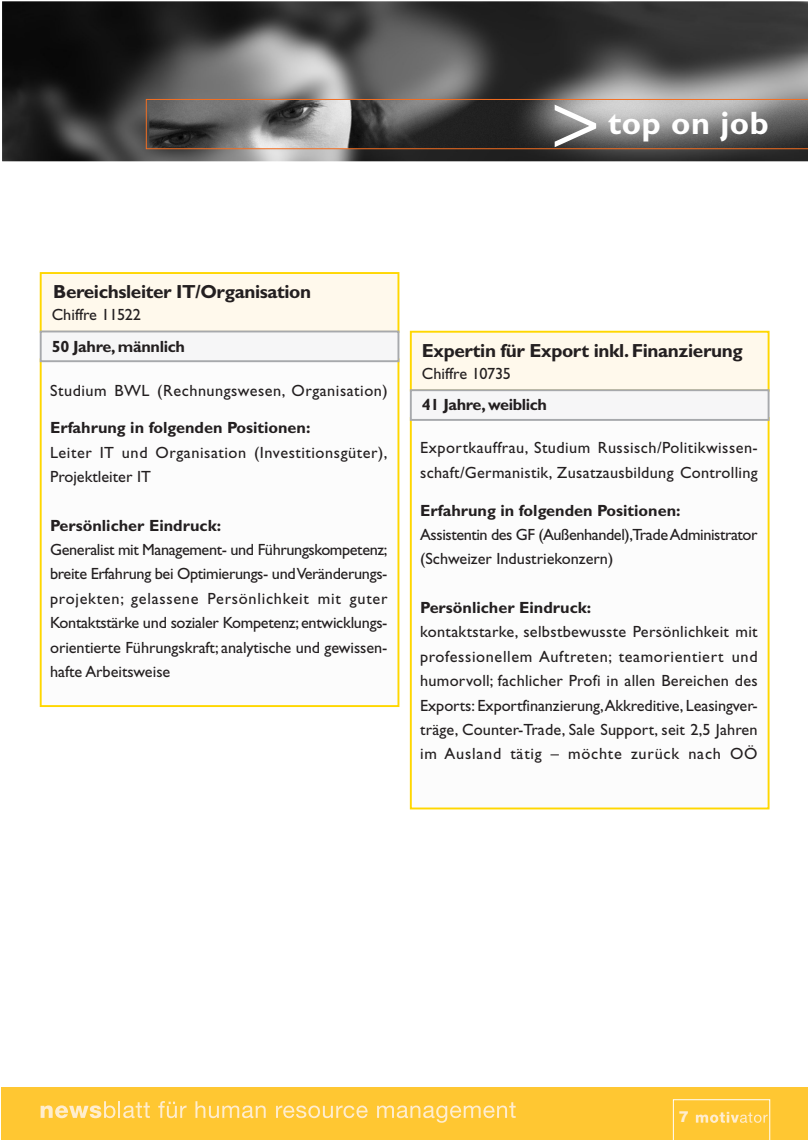
<style>
.page{position:relative;width:808px;height:1140px;background:#fff}
.page>*{position:absolute;margin:0;border:0;box-sizing:border-box;transform-origin:0 0}
.t1{font:700 32.55px "Gill Sans";letter-spacing:.02em;color:#fff}
.t2{font:700 18.9px "Gill Sans";letter-spacing:-.02em;color:#231f20}
.t3{font:16.2px/24.5px "Gill Sans";letter-spacing:.02em;color:#231f20;text-align:justify}
.t4{font:700 16.2px "Gill Sans";color:#231f20}
.t5{font:16.2px/24.5px "Gill Sans";letter-spacing:-.025em;color:#231f20}
.t6{font:700 16.2px "Gill Sans";letter-spacing:-.02em;color:#231f20}
.t7{font:16.2px "Gill Sans";letter-spacing:-.01em;color:#231f20}
.t8{font:900 14.85px "Arial";color:#ffedce}
</style>
<div class="page">
<div style="left:1px;top:1087px;width:806px;height:53px;background:#ffc732"></div>
<svg style="left:41px;top:1101px;width:109px;height:17px"></svg>
<svg style="left:158px;top:1101px;width:28px;height:17px"></svg>
<svg style="left:195px;top:1101px;width:71px;height:17px"></svg>
<svg style="left:276px;top:1105px;width:91px;height:13px"></svg>
<svg style="left:377px;top:1102px;width:138px;height:20px"></svg>
<svg style="left:2px;top:1px;width:805px;height:161px;background:#474747"></svg>
<div style="left:410px;top:331px;width:359px;height:60px;background:#fff9ec;border:2px solid #ffd700"></div>
<div style="left:410px;top:417px;width:359px;height:392px;background:#fcfcfc;border:2px solid #ffd700"></div>
<div style="left:410px;top:389px;width:359px;height:32px;background:#f6f6f7;border:2px solid #a7a9ac"></div>
<svg style="left:146px;top:99px;width:661px;height:50px;background:#6f6b68"></svg>
<div style="left:40px;top:272px;width:359px;height:61px;background:#fff9ec;border:2px solid #ffd700"></div>
<div style="left:40px;top:358px;width:359px;height:349px;background:#fcfcfc;border:2px solid #ffd700"></div>
<div style="left:40px;top:330px;width:359px;height:32px;background:#f6f6f7;border:2px solid #a7a9ac"></div>
<svg style="left:673px;top:1099px;width:97px;height:41px"></svg>
<h1 class="t1" style="left:608px;top:112px;width:162px">top on job</h1>
<p class="t2" style="left:53px;top:285px;width:259px">Bereichsleiter IT/Organisation</p>
<p class="t6" style="left:52px;top:341px;width:135px">50 Jahre, männlich</p>
<p class="t7" style="left:52px;top:309px;width:91px">Chiffre 11522</p>
<p class="t3" style="left:50px;top:380px;width:339px">Studium BWL (Rechnungswesen, Organisation)</p>
<p class="t4" style="left:50px;top:422px;width:262px">Erfahrung in folgenden Positionen:</p>
<p class="t3" style="left:50px;top:442px;width:339px">Leiter IT und Organisation (Investitionsgüter),<br>Projektleiter IT</p>
<p class="t4" style="left:50px;top:520px;width:172px">Persönlicher Eindruck:</p>
<p class="t3" style="left:50px;top:539px;width:339px">Generalist mit Management- und Führungskompetenz; breite Erfahrung bei Optimierungs- und Veränderungs&shy;projekten; gelassene Persönlichkeit mit guter Kontaktstärke und sozialer Kompetenz; entwicklungs&shy;orientierte Führungskraft; analytische und gewissen&shy;hafte Arbeitsweise</p>
<p class="t2" style="left:422px;top:344px;width:322px">Expertin für Export inkl. Finanzierung</p>
<p class="t6" style="left:422px;top:399px;width:127px">41 Jahre, weiblich</p>
<p class="t7" style="left:422px;top:368px;width:91px">Chiffre 10735</p>
<p class="t3" style="left:420px;top:437px;width:339px">Exportkauffrau, Studium Russisch/Politikwissen&shy;schaft/Germanistik, Zusatzausbildung Controlling</p>
<p class="t4" style="left:420px;top:504px;width:262px">Erfahrung in folgenden Positionen:</p>
<p class="t5" style="left:420px;top:524px;width:339px">Assistentin des GF (Außenhandel),Trade Administrator (Schweizer Industriekonzern)</p>
<p class="t4" style="left:420px;top:602px;width:172px">Persönlicher Eindruck:</p>
<p class="t3" style="left:420px;top:621px;width:339px">kontaktstarke, selbstbewusste Persönlichkeit mit professionellem Auftreten; teamorientiert und humorvoll; fachlicher Profi in allen Bereichen des Exports: Exportfinanzierung, Akkreditive, Leasingver&shy;träge, Counter-Trade, Sale Support, seit 2,5 Jahren im Ausland tätig – möchte zurück nach OÖ</p>
<p class="t8" style="left:678px;top:1106px;width:11px">7</p>
</div>
